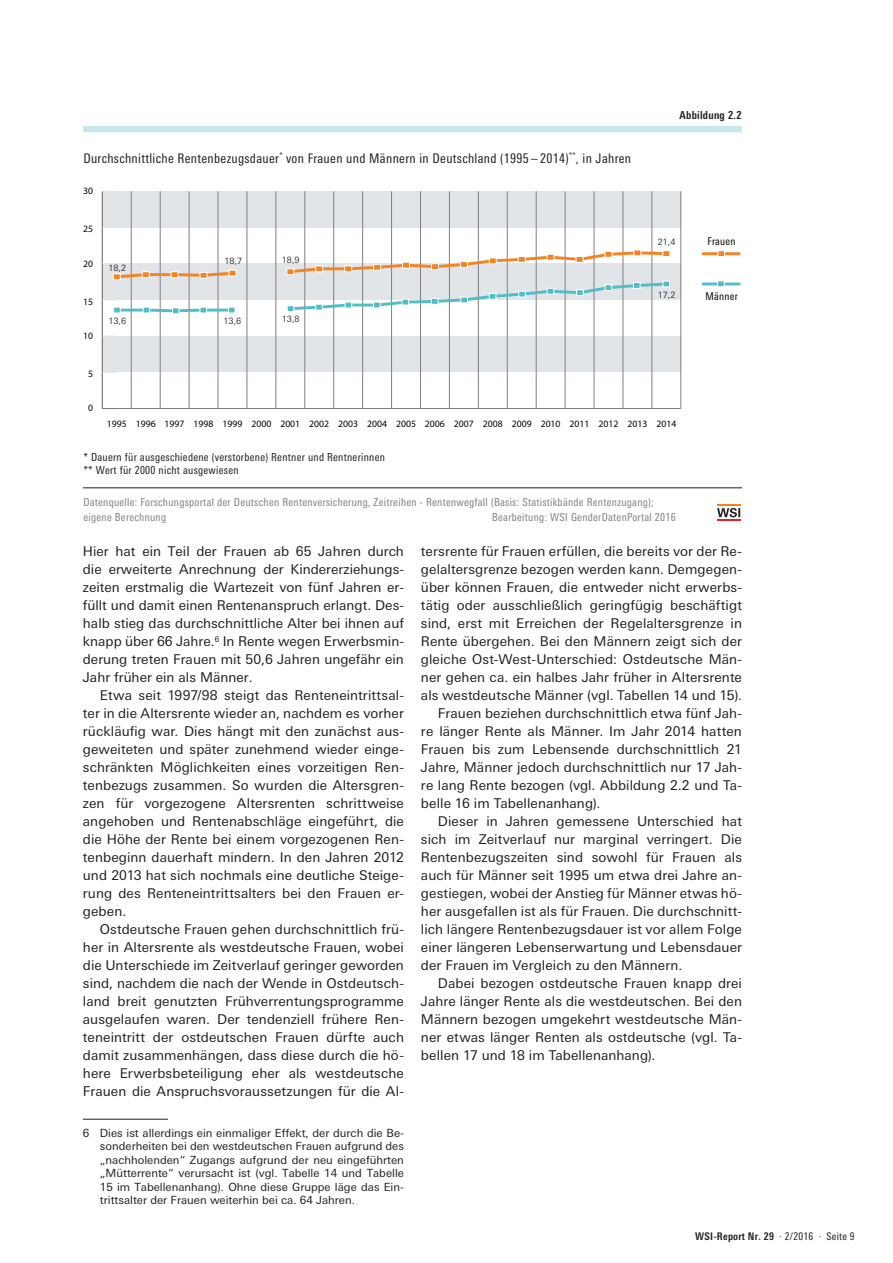
<style>
.page{position:relative;width:893px;height:1263px;background:#fff}
.page>*{position:absolute;margin:0;border:0;box-sizing:border-box;transform-origin:0 0}
.Copytext_mit_Einzug{font:13.5px/18px "Univers Next Pro";letter-spacing:.005em;color:#231f20;text-align:justify}
.Copytext_ohne_Einzug{font:13.5px/18px "Univers Next Pro";color:#231f20;text-align:justify}
.t1{font:condensed 13.2px "Univers Next Pro";letter-spacing:.025em;color:#231f20}
.Fußnote{font:11.25px/13.5px "Univers Next Pro";color:#231f20;text-align:justify}
.t2{font:condensed 11.1px/14.7px "Univers Next Pro";letter-spacing:.025em;color:#808285}
.t3{font:condensed 11.1px/13.2px "Univers Next Pro";letter-spacing:.025em;color:#231f20}
.t4{font:700 condensed 11.1px "Univers Next Pro";letter-spacing:.025em;color:#231f20}
.t5{font:condensed 10.65px "Univers Next Pro";letter-spacing:.025em;color:#030505}
.t6{font:700 condensed 10.5px "Univers Next Pro";letter-spacing:.025em;color:#231f20}
.t7{font:9.75px "Myriad Pro";color:#030505}
.t8{font:8.7px "Univers Next Pro";color:#363a3d}
.s1{font-weight:400}
</style>
<div class="page">
<hr style="left:83px;top:1119px;width:85px;height:1px;background:#231f20">
<div style="left:83px;top:126px;width:659px;height:6px;background:#c9e6ea"></div>
<hr style="left:83px;top:488px;width:659px;height:1px;background:#231f20">
<div style="left:716px;top:504px;width:26px;height:17px;background:linear-gradient(to right,#fff,#fff)"></div>
<hr style="left:717px;top:519px;width:24px;height:2px;background:#ee1d23">
<svg style="left:717px;top:505px;width:24px;height:12px"></svg>
<div style="left:103px;top:191px;width:578px;height:36px;background:#e2e5e8"></div>
<div style="left:102px;top:336px;width:579px;height:36px;background:#e2e5e8"></div>
<hr style="left:102px;top:408px;width:579px;height:1px;background:#807f82">
<hr style="left:131px;top:191px;width:1px;height:217px;background:#807f82">
<hr style="left:160px;top:191px;width:1px;height:217px;background:#807f82">
<hr style="left:189px;top:191px;width:1px;height:217px;background:#807f82">
<hr style="left:218px;top:191px;width:1px;height:217px;background:#807f82">
<hr style="left:247px;top:191px;width:1px;height:217px;background:#807f82">
<hr style="left:276px;top:191px;width:1px;height:217px;background:#807f82">
<hr style="left:305px;top:191px;width:1px;height:217px;background:#807f82">
<hr style="left:333px;top:191px;width:1px;height:217px;background:#807f82">
<hr style="left:362px;top:191px;width:1px;height:217px;background:#807f82">
<hr style="left:391px;top:191px;width:1px;height:217px;background:#807f82">
<hr style="left:420px;top:191px;width:1px;height:217px;background:#807f82">
<hr style="left:449px;top:191px;width:1px;height:217px;background:#807f82">
<hr style="left:478px;top:191px;width:1px;height:217px;background:#807f82">
<hr style="left:507px;top:191px;width:1px;height:217px;background:#807f82">
<hr style="left:536px;top:191px;width:1px;height:217px;background:#807f82">
<hr style="left:565px;top:191px;width:1px;height:217px;background:#807f82">
<hr style="left:594px;top:191px;width:1px;height:217px;background:#807f82">
<hr style="left:623px;top:191px;width:1px;height:217px;background:#807f82">
<hr style="left:652px;top:191px;width:1px;height:217px;background:#807f82">
<hr style="left:680px;top:191px;width:1px;height:217px;background:#807f82">
<hr style="left:102px;top:191px;width:1px;height:217px;background:#807f82">
<svg style="left:102px;top:372px;width:15px;height:1px"></svg>
<svg style="left:102px;top:227px;width:15px;height:1px"></svg>
<svg style="left:102px;top:250px;width:639px;height:64px"></svg>
<div style="left:662px;top:281px;width:8px;height:6px;border:1px solid #fff"></div>
<p class="t1" style="left:83px;top:150px;width:549px">Durchschnittliche Rentenbezugsdauer<sup>*</sup> von Frauen und Männern in Deutschland (1995 – 2014)<sup>**</sup>, in Jahren</p>
<p class="t7" style="left:83px;top:185px;width:11px">30</p>
<p class="t7" style="left:83px;top:223px;width:11px">25</p>
<p class="t7" style="left:83px;top:257px;width:11px">20</p>
<p class="t7" style="left:83px;top:295px;width:11px">15</p>
<p class="t7" style="left:83px;top:330px;width:11px">10</p>
<p class="t7" style="left:88px;top:368px;width:6px">5</p>
<p class="t7" style="left:88px;top:402px;width:6px">0</p>
<p class="t8" style="left:108px;top:263px;width:19px">18,2</p>
<p class="t8" style="left:108px;top:316px;width:19px">13,6</p>
<p class="t8" style="left:224px;top:256px;width:19px">18,7</p>
<p class="t8" style="left:224px;top:316px;width:19px">13,6</p>
<p class="t8" style="left:282px;top:255px;width:19px">18,9</p>
<p class="t8" style="left:282px;top:314px;width:19px">13,8</p>
<p class="t4" style="left:680px;top:108px;width:63px">Abbildung 2.2</p>
<p class="t8" style="left:658px;top:237px;width:19px">21,4</p>
<p class="t8" style="left:658px;top:290px;width:19px">17,2</p>
<p class="t5" style="left:707px;top:235px;width:30px">Frauen</p>
<p class="t5" style="left:705px;top:290px;width:34px">Männer</p>
<p class="t7" style="left:107px;top:418px;width:571px">1995 1996 1997 1998 1999 2000 2001 2002 2003 2004 2005 2006 2007 2008 2009 2010 2011 2012 2013 2014</p>
<p class="t3" style="left:83px;top:450px;width:303px">* Dauern für ausgeschiedene (verstorbene) Rentner und Rentnerinnen ** Wert für 2000 nicht ausgewiesen</p>
<p class="t2" style="left:83px;top:495px;width:572px">Datenquelle: Forschungsportal der Deutschen Rentenversicherung, Zeitreihen - Rentenwegfall (Basis: Statistikbände Rentenzugang); eigene Berechnung</p>
<p class="t2" style="left:492px;top:509px;width:185px">Bearbeitung: WSI GenderDatenPortal 2016</p>
<p class="Copytext_ohne_Einzug" style="left:83px;top:543px;width:323px">Hier hat ein Teil der Frauen ab 65 Jahren durch die erweiterte Anrechnung der Kindererziehungs&shy;zeiten erstmalig die Wartezeit von fünf Jahren er&shy;füllt und damit einen Rentenanspruch erlangt. Des&shy;halb stieg das durchschnittliche Alter bei ihnen auf knapp über 66 Jahre.<sup>6</sup> In Rente wegen Erwerbsmin&shy;derung treten Frauen mit 50,6 Jahren ungefähr ein Jahr früher ein als Männer.</p>
<p class="Copytext_mit_Einzug" style="left:83px;top:687px;width:323px;text-indent:17px">Etwa seit 1997/98 steigt das Renteneintrittsal&shy;ter in die Altersrente wieder an, nachdem es vorher rückläufig war. Dies hängt mit den zunächst aus&shy;geweiteten und später zunehmend wieder einge&shy;schränkten Möglichkeiten eines vorzeitigen Ren&shy;tenbezugs zusammen. So wurden die Altersgren&shy;zen für vorgezogene Altersrenten schrittweise angehoben und Rentenabschläge eingeführt, die die Höhe der Rente bei einem vorgezogenen Ren&shy;tenbeginn dauerhaft mindern. In den Jahren 2012 und 2013 hat sich nochmals eine deutliche Steige&shy;rung des Renteneintrittsalters bei den Frauen er&shy;geben.</p>
<p class="Copytext_mit_Einzug" style="left:83px;top:921px;width:323px;text-indent:17px">Ostdeutsche Frauen gehen durchschnittlich frü&shy;her in Altersrente als westdeutsche Frauen, wobei die Unterschiede im Zeitverlauf geringer geworden sind, nachdem die nach der Wende in Ostdeutsch&shy;land breit genutzten Frühverrentungsprogramme ausgelaufen waren. Der tendenziell frühere Ren&shy;teneintritt der ostdeutschen Frauen dürfte auch damit zusammenhängen, dass diese durch die hö&shy;here Erwerbsbeteiligung eher als westdeutsche Frauen die Anspruchsvoraussetzungen für die Al-</p>
<p class="Fußnote" style="left:100px;top:1126px;width:306px;text-indent:-17px">6 Dies ist allerdings ein einmaliger Effekt, der durch die Be&shy;sonderheiten bei den westdeutschen Frauen aufgrund des „nachholenden“ Zugangs aufgrund der neu eingeführten „Mütterrente“ verursacht ist (vgl. Tabelle 14 und Tabelle 15 im Tabellenanhang). Ohne diese Gruppe läge das Ein&shy;trittsalter der Frauen weiterhin bei ca. 64 Jahren.</p>
<p class="Copytext_mit_Einzug" style="left:421px;top:543px;width:323px">tersrente für Frauen erfüllen, die bereits vor der Re&shy;gelaltersgrenze bezogen werden kann. Demgegen&shy;über können Frauen, die entweder nicht erwerbs&shy;tätig oder ausschließlich geringfügig beschäftigt sind, erst mit Erreichen der Regelaltersgrenze in Rente übergehen. Bei den Männern zeigt sich der gleiche Ost-West-Unterschied: Ostdeutsche Män&shy;ner gehen ca. ein halbes Jahr früher in Altersrente als westdeutsche Männer (vgl. Tabellen 14 und 15).</p>
<p class="Copytext_mit_Einzug" style="left:421px;top:705px;width:323px;text-indent:17px">Frauen beziehen durchschnittlich etwa fünf Jah&shy;re länger Rente als Männer. Im Jahr 2014 hatten Frauen bis zum Lebensende durchschnittlich 21<br>Jahre, Männer jedoch durchschnittlich nur 17 Jah&shy;re lang Rente bezogen (vgl. Abbildung 2.2 und Ta&shy;belle 16 im Tabellenanhang).</p>
<p class="Copytext_mit_Einzug" style="left:421px;top:813px;width:323px;text-indent:17px">Dieser in Jahren gemessene Unterschied hat sich im Zeitverlauf nur marginal verringert. Die Rentenbezugszeiten sind sowohl für Frauen als auch für Männer seit 1995 um etwa drei Jahre an&shy;gestiegen, wobei der Anstieg für Männer etwas hö&shy;her ausgefallen ist als für Frauen. Die durchschnitt&shy;lich längere Rentenbezugsdauer ist vor allem Folge einer längeren Lebenserwartung und Lebensdauer der Frauen im Vergleich zu den Männern.</p>
<p class="Copytext_mit_Einzug" style="left:421px;top:975px;width:323px;text-indent:17px">Dabei bezogen ostdeutsche Frauen knapp drei Jahre länger Rente als die westdeutschen. Bei den Männern bezogen umgekehrt westdeutsche Män&shy;ner etwas länger Renten als ostdeutsche (vgl. Ta&shy;bellen 17 und 18 im Tabellenanhang).</p>
<p class="t6" style="left:695px;top:1230px;width:161px">WSI-Report Nr. 29 <span class="s1">· 2/2016 · Seite 9</span></p>
</div>
